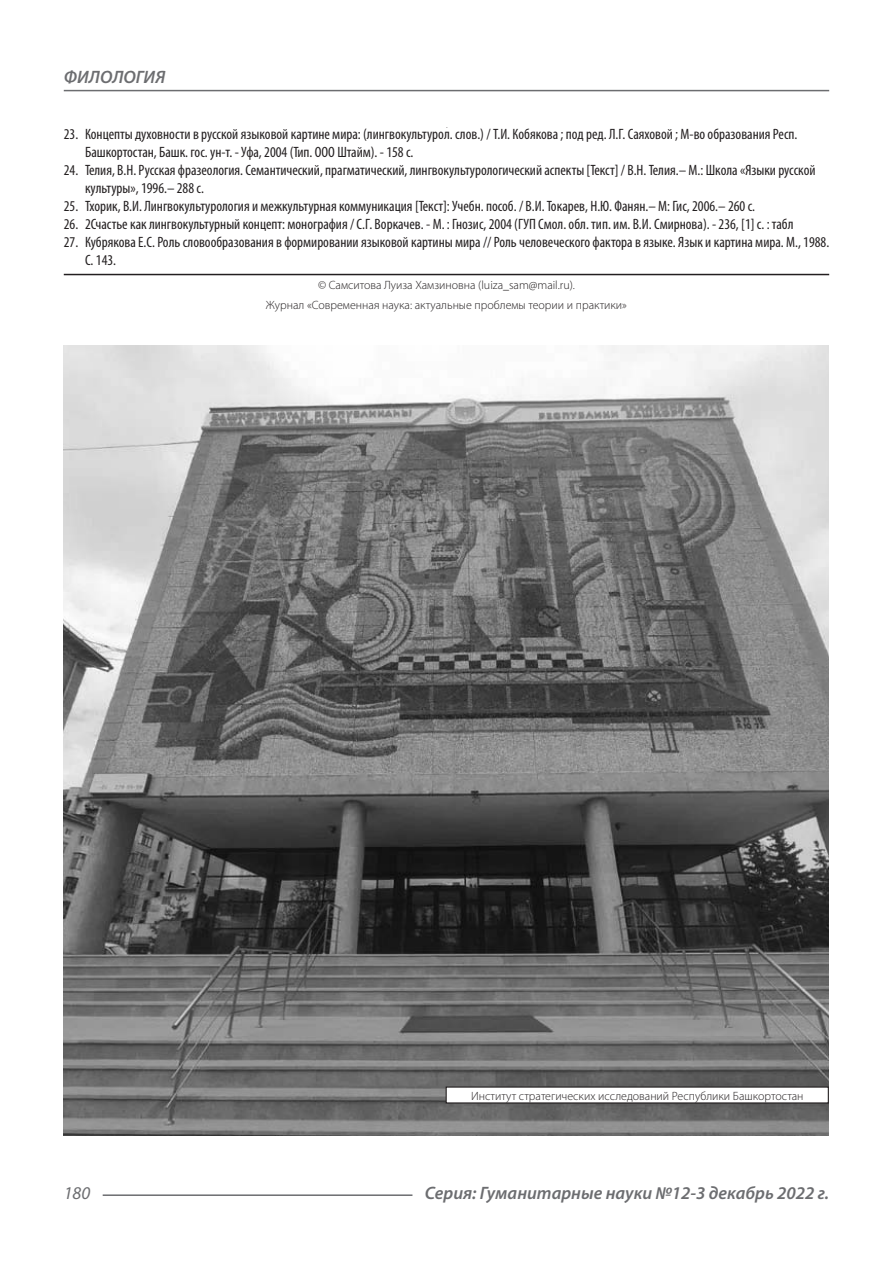
<style>
.page{position:relative;width:893px;height:1263px;background:#fff}
.page>*{position:absolute;margin:0;border:0;box-sizing:border-box;transform-origin:0 0}
.t1{font:italic 600 18px "Myriad Pro";color:#6c6d70}
.t2{font:italic 18px "Myriad Pro";color:#6c6d70}
.t3{font:condensed 15px/18px "Myriad Pro";color:#231f20}
.Автор_копирайт{font:300 12px "Myriad Pro";color:#231f20}
</style>
<div class="page">
<hr style="left:103px;top:1194px;width:309px;height:2px;background:#6c6d70">
<hr style="left:64px;top:90px;width:765px;height:1px;background:#6c6d70">
<hr style="left:64px;top:274px;width:765px;height:1px;background:#231f20">
<img style="left:63px;top:346px;width:766px;height:789px">
<div style="left:446px;top:1087px;width:382px;height:16px;background:#fff"></div>
<div style="left:446px;top:1086px;width:383px;height:17px;border:1px solid #231f20"></div>
<p class="t1" style="left:64px;top:66px;width:103px">ФИЛОЛОГИЯ</p>
<p class="t3" style="left:85px;top:125px;width:714px;text-indent:-21px">23. Концепты духовности в русской языковой картине мира: (лингвокультурол. слов.) / Т.И. Кобякова ; под ред. Л.Г. Саяховой ; М-во образования Респ.<br>Башкортостан, Башк. гос. ун-т. - Уфа, 2004 (Тип. ООО Штайм). - 158 с.</p>
<p class="t3" style="left:85px;top:161px;width:732px;text-indent:-21px">24. Телия, В.Н. Русская фразеология. Семантический, прагматический, лингвокультурологический аспекты [Текст] / В.Н. Телия.– М.: Школа «Языки русской культуры», 1996.– 288 с.</p>
<p class="t3" style="left:64px;top:197px;width:693px">25. Тхорик, В.И. Лингвокультурология и межкультурная коммуникация [Текст]: Учебн. пособ. / В.И. Токарев, Н.Ю. Фанян.– М: Гис, 2006.– 260 с.</p>
<p class="t3" style="left:64px;top:215px;width:731px">26. 2Счастье как лингвокультурный концепт: монография / С.Г. Воркачев. - М. : Гнозис, 2004 (ГУП Смол. обл. тип. им. В.И. Смирнова). - 236, [1] с. : табл</p>
<p class="t3" style="left:85px;top:233px;width:746px;text-indent:-21px">27. Кубрякова Е.С. Роль словообразования в формировании языковой картины мира // Роль человеческого фактора в языке. Язык и картина мира. М., 1988.<br>С. 143.</p>
<p class="Автор_копирайт" style="left:318px;top:278px;width:258px">© Самситова Луиза Хамзиновна (luiza_sam@mail.ru).</p>
<p class="Автор_копирайт" style="left:266px;top:297px;width:363px">Журнал «Современная наука: актуальные проблемы теории и практики»</p>
<p class="Автор_копирайт" style="left:471px;top:1088px;width:334px">Институт стратегических исследований Республики Башкортостан</p>
<p class="t2" style="left:64px;top:1182px;width:28px">180</p>
<p class="t1" style="left:425px;top:1182px;width:406px">Серия: Гуманитарные науки №12-3 декабрь 2022 г.</p>
</div>
